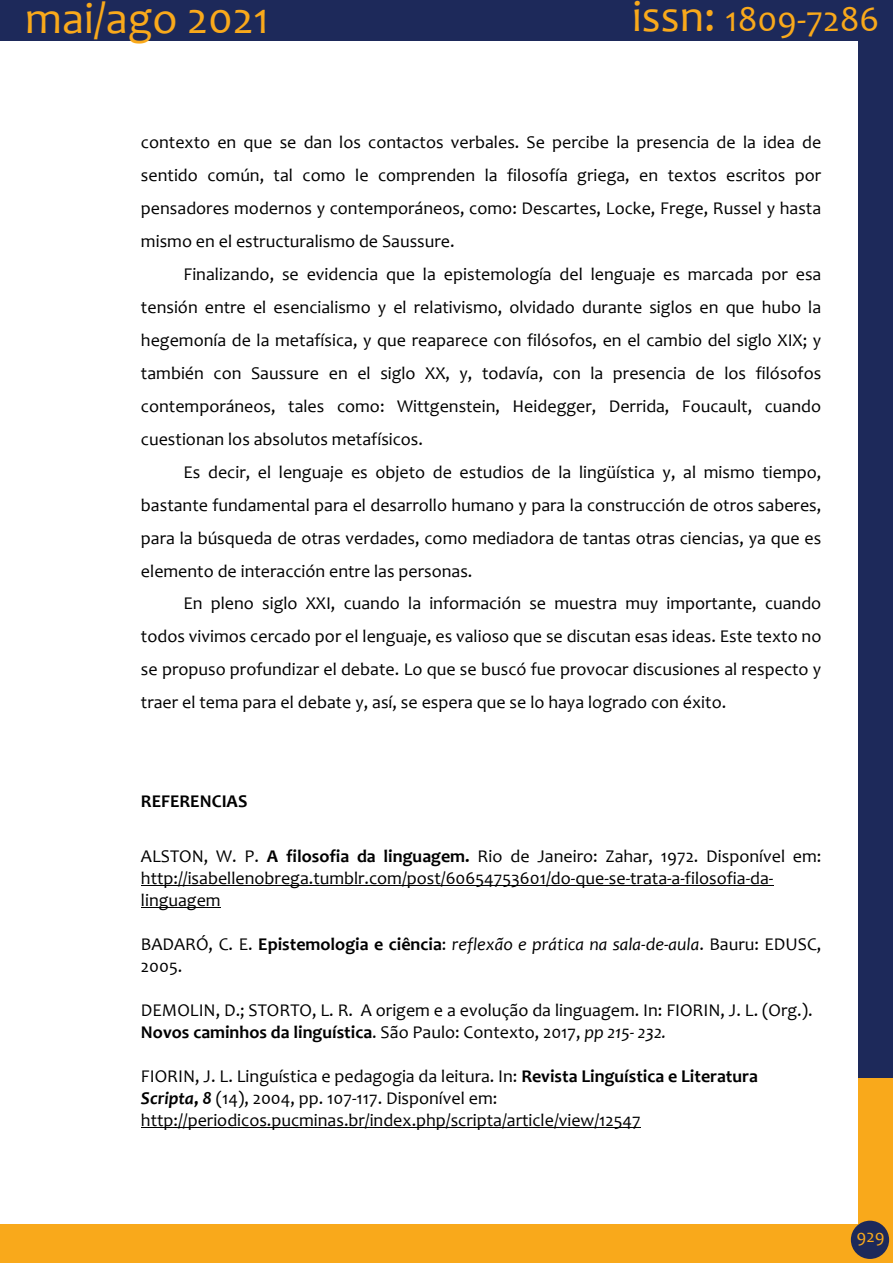
<style>
.page{position:relative;width:893px;height:1263px;background:#fff}
.page>*{position:absolute;margin:0;border:0;box-sizing:border-box;transform-origin:0 0}
.t1{font:45px "Candara";color:#f9a91b}
.t2{font:36px "Candara";color:#f9a91b}
.t3{font:18px/21.9px "Candara";color:#000}
.t4{font:700 18px "Candara";color:#000}
.t5{font:18px "Candara";color:#f9a91b}
.s1{font-size:45px}
.s2{font-weight:700}
.s3{font-style:italic}
.s4{font-weight:700;font-style:italic}
</style>
<div class="page">
<div style="left:858px;top:0;width:34px;height:1079px;background:#1d295a"></div>
<div style="left:0;top:0;width:890px;height:41px;background:#1d295a"></div>
<div style="left:858px;top:1078px;width:35px;height:185px;background:#f9a91b"></div>
<div style="left:0;top:1224px;width:860px;height:39px;background:#f9a91b"></div>
<div style="left:851px;top:1221px;width:38px;height:38px;background:#1d295a;border-radius:50%"></div>
<hr style="left:141px;top:885px;width:632px;height:1px;background:#000">
<hr style="left:141px;top:907px;width:80px;height:1px;background:#000">
<hr style="left:141px;top:1127px;width:500px;height:1px;background:#000">
<h1 class="t1" style="left:25px;top:-9px;width:246px">mai/ago 2021</h1>
<h2 class="t2" style="left:632px;top:-3px;width:249px"><span class="s1">issn:</span> 1809-7286</h2>
<p class="t3" style="left:141px;top:131px;width:682px">contexto en que se dan los contactos verbales. Se percibe la presencia de la idea de</p>
<p class="t3" style="left:141px;top:164px;width:682px">sentido común, tal como le comprenden la filosofía griega, en textos escritos por</p>
<p class="t3" style="left:141px;top:197px;width:682px">pensadores modernos y contemporáneos, como: Descartes, Locke, Frege, Russel y hasta</p>
<p class="t3" style="left:141px;top:230px;width:315px">mismo en el estructuralismo de Saussure.</p>
<p class="t3" style="left:184px;top:263px;width:639px">Finalizando, se evidencia que la epistemología del lenguaje es marcada por esa</p>
<p class="t3" style="left:141px;top:296px;width:682px">tensión entre el esencialismo y el relativismo, olvidado durante siglos en que hubo la</p>
<p class="t3" style="left:141px;top:329px;width:682px">hegemonía de la metafísica, y que reaparece con filósofos, en el cambio del siglo XIX; y</p>
<p class="t3" style="left:141px;top:362px;width:682px">también con Saussure en el siglo XX, y, todavía, con la presencia de los filósofos</p>
<p class="t3" style="left:141px;top:395px;width:682px">contemporáneos, tales como: Wittgenstein, Heidegger, Derrida, Foucault, cuando</p>
<p class="t3" style="left:141px;top:428px;width:284px">cuestionan los absolutos metafísicos.</p>
<p class="t3" style="left:184px;top:461px;width:639px">Es decir, el lenguaje es objeto de estudios de la lingüística y, al mismo tiempo,</p>
<p class="t3" style="left:141px;top:494px;width:682px">bastante fundamental para el desarrollo humano y para la construcción de otros saberes,</p>
<p class="t3" style="left:141px;top:527px;width:682px">para la búsqueda de otras verdades, como mediadora de tantas otras ciencias, ya que es</p>
<p class="t3" style="left:141px;top:559px;width:333px">elemento de interacción entre las personas.</p>
<p class="t3" style="left:184px;top:592px;width:639px">En pleno siglo XXI, cuando la información se muestra muy importante, cuando</p>
<p class="t3" style="left:141px;top:625px;width:682px">todos vivimos cercado por el lenguaje, es valioso que se discutan esas ideas. Este texto no</p>
<p class="t3" style="left:141px;top:658px;width:682px">se propuso profundizar el debate. Lo que se buscó fue provocar discusiones al respecto y</p>
<p class="t3" style="left:141px;top:691px;width:587px">traer el tema para el debate y, así, se espera que se lo haya logrado con éxito.</p>
<p class="t4" style="left:141px;top:790px;width:108px">REFERENCIAS</p>
<p class="t3" style="left:141px;top:845px;width:682px">ALSTON, W. P. <span class="s2">A filosofia da linguagem.</span> Rio de Janeiro: Zahar, 1972. Disponível em: http://isabellenobrega.tumblr.com/post/60654753601/do-que-se-trata-a-filosofia-da&shy;linguagem</p>
<p class="t3" style="left:141px;top:933px;width:682px">BADARÓ, C. E. <span class="s2">Epistemologia e ciência</span>: <span class="s3">reflexão e prática na sala-de-aula</span>. Bauru: EDUSC,<br>2005.</p>
<p class="t3" style="left:141px;top:999px;width:673px">DEMOLIN, D.; STORTO, L. R. A origem e a evolução da linguagem. In: FIORIN, J. L. (Org.).<br><span class="s2">Novos caminhos da linguística</span>. São Paulo: Contexto, 2017, <span class="s3">pp 215- 232.</span></p>
<p class="t3" style="left:141px;top:1065px;width:618px">FIORIN, J. L. Linguística e pedagogia da leitura. In: <span class="s2">Revista Linguística e Literatura<br></span><span class="s4">Scripta</span><span class="s2">,</span> <span class="s4">8</span> (14), 2004, pp. 107-117. Disponível em: http://periodicos.pucminas.br/index.php/scripta/article/view/12547</p>
<p class="t5" style="left:856px;top:1224px;width:30px">929</p>
</div>
